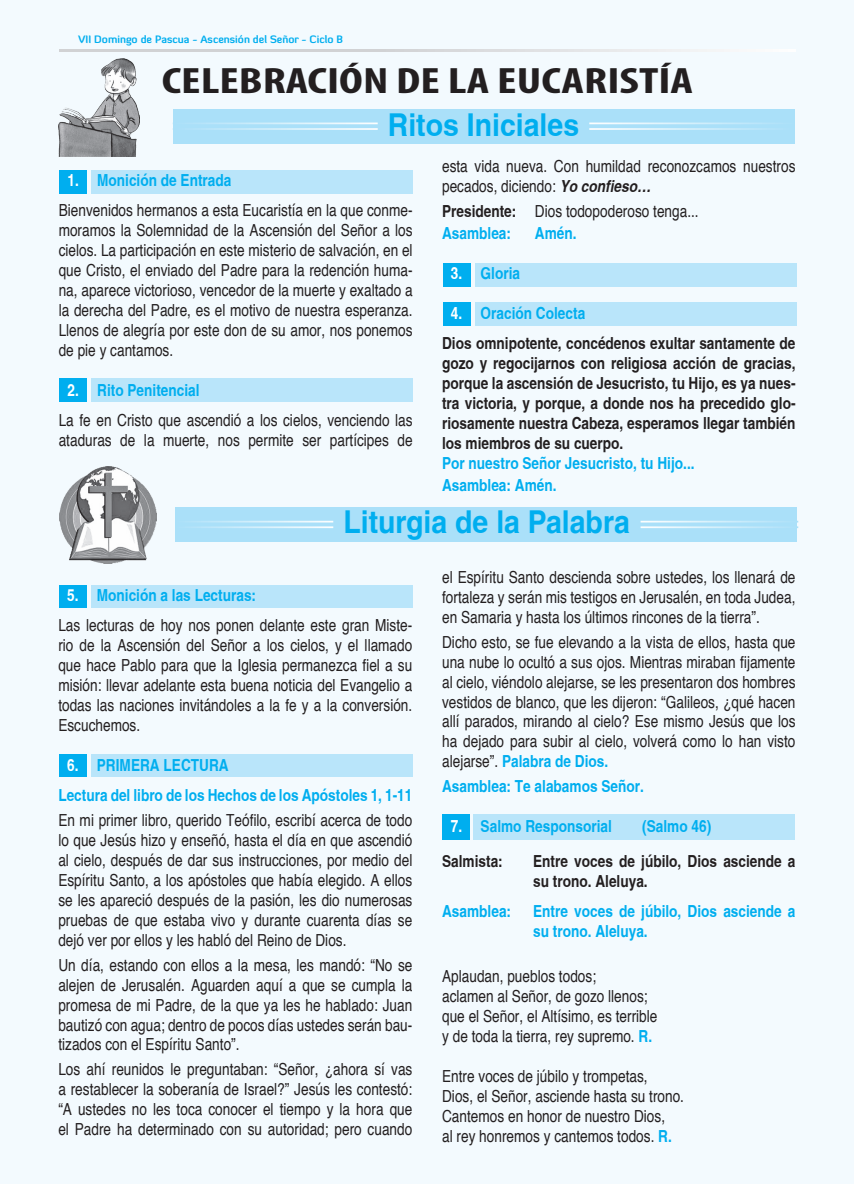
<style>
.page{position:relative;width:854px;height:1184px;background:#fff}
.page>*{position:absolute;margin:0;border:0;box-sizing:border-box;transform-origin:0 0}
.t1{font:700 condensed 36.75px "Myriad Pro";color:#231f20;scale:1.34 1}
.t2{font:700 condensed 31.5px "Helvetica";color:#00aeef;scale:1.1 1}
.t3{font:condensed 16.62px/19.9px "Helvetica";color:#231f20;text-align:justify}
.t4{font:700 condensed 16.62px/19.9px "Helvetica";color:#231f20}
.t5{font:700 condensed 16.62px/19.9px "Helvetica";color:#00aeef}
.t6{font:700 10.5px "Diavlo";color:#00aeef}
.s1{font-weight:700;color:#fff}
.s2{font-weight:700;color:#00aeef}
.s3{font-weight:700;font-style:italic}
.s4{font-weight:700}
.s5{color:#fff}
.s6{color:#00aeef}
</style>
<div class="page">
<div style="left:0;top:0;width:853px;height:1183px;background:#f3fafe"></div>
<div style="left:60px;top:170px;width:27px;height:23px;background:#00aeef"></div>
<div style="left:91px;top:170px;width:321px;height:23px;background:#b9e5fa"></div>
<div style="left:60px;top:378px;width:27px;height:24px;background:#00aeef"></div>
<div style="left:91px;top:378px;width:321px;height:24px;background:#b9e5fa"></div>
<div style="left:443px;top:302px;width:28px;height:24px;background:#00aeef"></div>
<div style="left:475px;top:302px;width:321px;height:24px;background:#b9e5fa"></div>
<div style="left:443px;top:262px;width:28px;height:24px;background:#00aeef"></div>
<div style="left:475px;top:262px;width:321px;height:24px;background:#b9e5fa"></div>
<div style="left:442px;top:813px;width:27px;height:26px;background:#00aeef"></div>
<div style="left:473px;top:813px;width:321px;height:26px;background:#b9e5fa"></div>
<div style="left:60px;top:584px;width:27px;height:23px;background:#00aeef"></div>
<div style="left:91px;top:584px;width:321px;height:23px;background:#b9e5fa"></div>
<div style="left:60px;top:754px;width:27px;height:22px;background:#00aeef"></div>
<div style="left:91px;top:754px;width:321px;height:22px;background:#b9e5fa"></div>
<svg style="left:59px;top:49px;width:736px;height:2px"></svg>
<img style="left:58px;top:59px;width:82px;height:97px">
<div style="left:173px;top:109px;width:621px;height:34px;background:#aae0f9"></div>
<hr style="left:173px;top:122px;width:204px;height:2px;background:#fff">
<hr style="left:173px;top:128px;width:204px;height:2px;background:#fff">
<hr style="left:589px;top:128px;width:205px;height:2px;background:#fff">
<hr style="left:589px;top:122px;width:205px;height:2px;background:#fff">
<div style="left:175px;top:506px;width:621px;height:35px;background:#aae0f9"></div>
<img style="left:59px;top:466px;width:98px;height:97px">
<hr style="left:175px;top:520px;width:158px;height:2px;background:#fff">
<hr style="left:175px;top:526px;width:158px;height:2px;background:#fff">
<hr style="left:640px;top:526px;width:158px;height:2px;background:#fff">
<hr style="left:640px;top:520px;width:158px;height:2px;background:#fff">
<p class="t6" style="left:78px;top:32px;width:266px">VII Domingo de Pascua - Ascensión del Señor - Ciclo B</p>
<p class="t1" style="left:162px;top:57px;width:398px">CELEBRACIÓN DE LA EUCARISTÍA</p>
<p class="t2" style="left:388px;top:106px;width:175px">Ritos Iniciales</p>
<p class="t3" style="left:59px;top:165px;width:355px;line-height:29.9px;text-indent:9px"><span class="s1">1.</span> <span class="s2">Monición de Entrada<br></span>Bienvenidos hermanos a esta Eucaristía en la que conme-</p>
<p class="t3" style="left:59px;top:220px;width:355px">moramos la Solemnidad de la Ascensión del Señor a los cielos. La participación en este misterio de salvación, en el que Cristo, el enviado del Padre para la redención huma&shy;na, aparece victorioso, vencedor de la muerte y exaltado a la derecha del Padre, es el motivo de nuestra esperanza.<br>Llenos de alegría por este don de su amor, nos ponemos de pie y cantamos.</p>
<p class="t3" style="left:59px;top:374px;width:355px;line-height:29.9px;text-indent:9px"><span class="s1">2.</span> <span class="s2">Rito Penitencial<br></span>La fe en Cristo que ascendió a los cielos, venciendo las</p>
<p class="t3" style="left:59px;top:429px;width:355px">ataduras de la muerte, nos permite ser partícipes de</p>
<p class="t3" style="left:442px;top:155px;width:355px">esta vida nueva. Con humildad reconozcamos nuestros pecados, diciendo: <span class="s3">Yo confieso…</span></p>
<p class="t3" style="left:442px;top:199px;width:258px;line-height:22.4px"><span class="s4">Presidente:</span> Dios todopoderoso tenga...<br><span class="s2">Asamblea:</span></p>
<p class="t5" style="left:534px;top:223px;width:43px">Amén.</p>
<p class="t5" style="left:450px;top:263px;width:71px"><span class="s5">3.</span> Gloria</p>
<p class="t4" style="left:442px;top:298px;width:355px;line-height:29.9px;text-indent:9px"><span class="s5">4.</span> <span class="s6">Oración Colecta<br></span>Dios omnipotente, concédenos exultar santamente de</p>
<p class="t4" style="left:442px;top:352px;width:355px;text-align:justify">gozo y regocijarnos con religiosa acción de gracias, porque la ascensión de Jesucristo, tu Hijo, es ya nues&shy;tra victoria, y porque, a donde nos ha precedido glo&shy;riosamente nuestra Cabeza, esperamos llegar también los miembros de su cuerpo.</p>
<p class="t5" style="left:442px;top:451px;width:254px;line-height:22.4px">Por nuestro Señor Jesucristo, tu Hijo...<br>Asamblea: Amén.</p>
<p class="t2" style="left:343px;top:502px;width:262px">Liturgia de la Palabra</p>
<p class="t5" style="left:67px;top:585px;width:190px"><span class="s5">5.</span> Monición a las Lecturas:</p>
<p class="t3" style="left:58px;top:615px;width:355px">Las lecturas de hoy nos ponen delante este gran Miste&shy;rio de la Ascensión del Señor a los cielos, y el llamado que hace Pablo para que la Iglesia permanezca fiel a su misión: llevar adelante esta buena noticia del Evangelio a todas las naciones invitándoles a la fe y a la conversión.<br>Escuchemos.</p>
<p class="t5" style="left:67px;top:754px;width:163px"><span class="s5">6.</span> PRIMERA LECTURA</p>
<p class="t5" style="left:58px;top:784px;width:355px">Lectura del libro de los Hechos de los Apóstoles 1, 1-11</p>
<p class="t3" style="left:58px;top:809px;width:355px">En mi primer libro, querido Teófilo, escribí acerca de todo lo que Jesús hizo y enseñó, hasta el día en que ascendió al cielo, después de dar sus instrucciones, por medio del Espíritu Santo, a los apóstoles que había elegido. A ellos se les apareció después de la pasión, les dio numerosas pruebas de que estaba vivo y durante cuarenta días se dejó ver por ellos y les habló del Reino de Dios.</p>
<p class="t3" style="left:58px;top:954px;width:355px">Un día, estando con ellos a la mesa, les mandó: “No se alejen de Jerusalén. Aguarden aquí a que se cumpla la promesa de mi Padre, de la que ya les he hablado: Juan bautizó con agua; dentro de pocos días ustedes serán bau&shy;tizados con el Espíritu Santo”.</p>
<p class="t3" style="left:58px;top:1058px;width:355px">Los ahí reunidos le preguntaban: “Señor, ¿ahora sí vas a restablecer la soberanía de Israel?” Jesús les contestó: “A ustedes no les toca conocer el tiempo y la hora que el Padre ha determinado con su autoridad; pero cuando</p>
<p class="t3" style="left:442px;top:566px;width:355px">el Espíritu Santo descienda sobre ustedes, los llenará de fortaleza y serán mis testigos en Jerusalén, en toda Judea, en Samaria y hasta los últimos rincones de la tierra”.</p>
<p class="t3" style="left:442px;top:631px;width:355px">Dicho esto, se fue elevando a la vista de ellos, hasta que una nube lo ocultó a sus ojos. Mientras miraban fijamente al cielo, viéndolo alejarse, se les presentaron dos hombres vestidos de blanco, que les dijeron: “Galileos, ¿qué hacen allí parados, mirando al cielo? Ese mismo Jesús que los ha dejado para subir al cielo, volverá como lo han visto alejarse”. <span class="s2">Palabra de Dios.</span></p>
<p class="t5" style="left:442px;top:776px;width:203px">Asamblea: Te alabamos Señor.</p>
<p class="t5" style="left:450px;top:816px;width:162px"><span class="s5">7.</span> Salmo Responsorial</p>
<p class="t5" style="left:642px;top:816px;width:70px">(Salmo 46)</p>
<p class="t4" style="left:442px;top:850px;width:62px">Salmista:</p>
<p class="t4" style="left:533px;top:850px;width:264px">Entre voces de júbilo, Dios asciende a su trono. Aleluya.</p>
<p class="t5" style="left:442px;top:900px;width:70px">Asamblea:</p>
<p class="t5" style="left:533px;top:900px;width:264px">Entre voces de júbilo, Dios asciende a su trono. Aleluya.</p>
<p class="t3" style="left:442px;top:965px;width:217px;text-align:left">Aplaudan, pueblos todos;<br>aclamen al Señor, de gozo llenos; que el Señor, el Altísimo, es terrible y de toda la tierra, rey supremo. <span class="s2">R.</span></p>
<p class="t3" style="left:442px;top:1065px;width:243px;text-align:left">Entre voces de júbilo y trompetas,<br>Dios, el Señor, asciende hasta su trono.<br>Cantemos en honor de nuestro Dios,<br>al rey honremos y cantemos todos. <span class="s2">R.</span></p>
</div>
